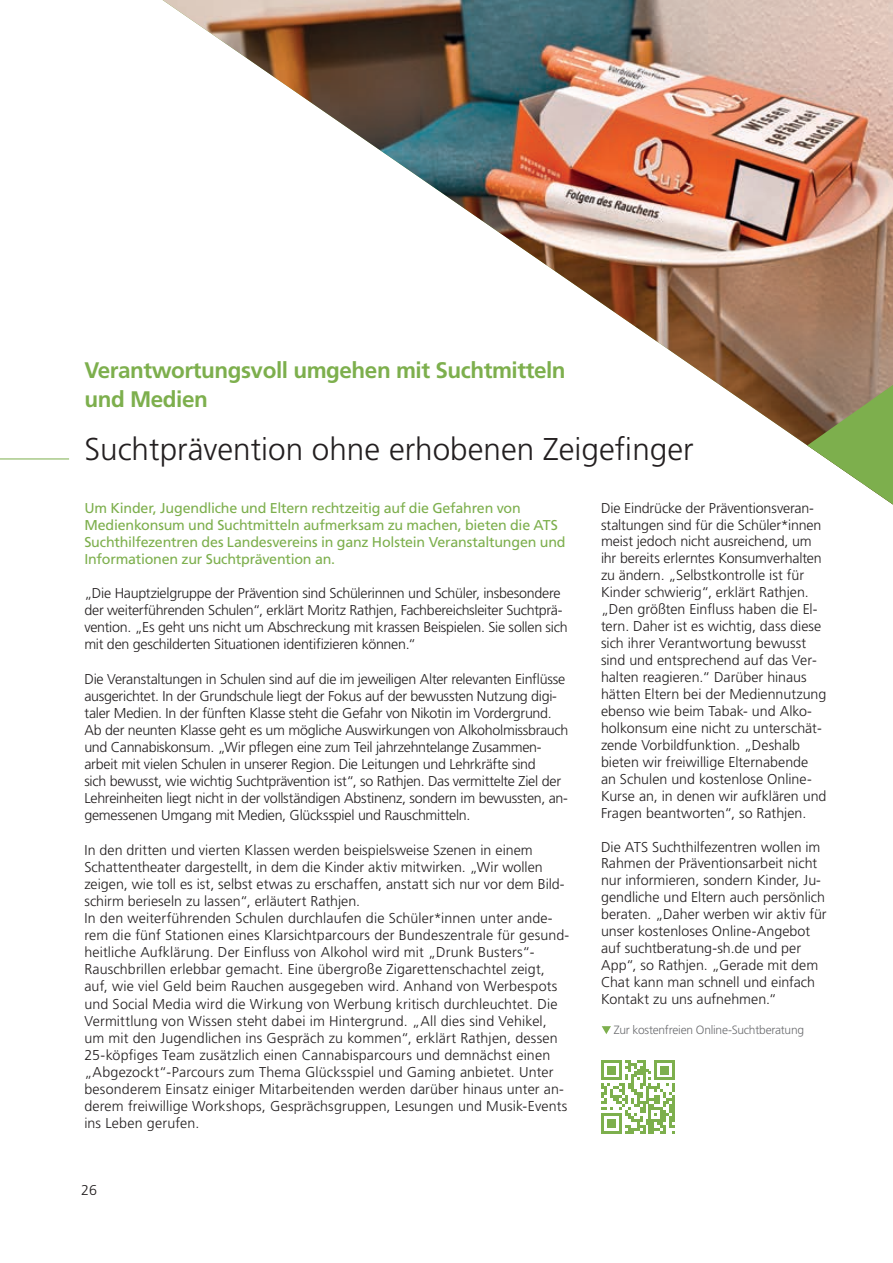
<style>
.page{position:relative;width:893px;height:1263px;background:#fff}
.page>*{position:absolute;margin:0;border:0;box-sizing:border-box;transform-origin:0 0}
.t1{font:300 31.5px "Frutiger LT Std";color:#231f20}
.t2{font:700 22.5px/28.5px "Frutiger LT Std";letter-spacing:-.02em;color:#7daf4d}
.t3{font:300 14.25px/17px "Frutiger LT Std";color:#231f20}
.t4{font:300 14.25px/17.1px "Frutiger LT Std";letter-spacing:-.02em;color:#231f20}
.t5{font:14.25px/17.1px "Frutiger LT Std";letter-spacing:-.015em;color:#7daf4d}
.t6{font:300 12px "Frutiger LT Std";letter-spacing:-.02em;color:#6c6d70}
</style>
<div class="page">
<svg style="left:602px;top:1026px;width:9px;height:8px"></svg>
<svg style="left:601px;top:1060px;width:74px;height:73px"></svg>
<img style="left:163px;top:0;width:730px;height:445px">
<hr style="left:0;top:459px;width:69px;height:1px;background:#7daf4d">
<svg style="left:807px;top:385px;width:86px;height:119px"></svg>
<h2 class="t2" style="left:84px;top:356px;width:483px">Verantwortungsvoll umgehen mit Suchtmitteln und Medien</h2>
<h1 class="t1" style="left:84px;top:431px;width:611px">Suchtprävention ohne erhobenen Zeigefinger</h1>
<p class="t5" style="left:84px;top:499px;width:483px">Um Kinder, Jugendliche und Eltern rechtzeitig auf die Gefahren von Medienkonsum und Suchtmitteln aufmerksam zu machen, bieten die ATS Suchthilfezentren des Landesvereins in ganz Holstein Veranstaltungen und Informationen zur Suchtprävention an.</p>
<p class="t4" style="left:84px;top:585px;width:485px">„Die Hauptzielgruppe der Prävention sind Schülerinnen und Schüler, insbesondere der weiterführenden Schulen“, erklärt Moritz Rathjen, Fachbereichsleiter Suchtprä&shy;vention. „Es geht uns nicht um Abschreckung mit krassen Beispielen. Sie sollen sich mit den geschilderten Situationen identifizieren können.“</p>
<p class="t4" style="left:84px;top:670px;width:486px">Die Veranstaltungen in Schulen sind auf die im jeweiligen Alter relevanten Einflüsse ausgerichtet. In der Grundschule liegt der Fokus auf der bewussten Nutzung digi&shy;taler Medien. In der fünften Klasse steht die Gefahr von Nikotin im Vordergrund.<br>Ab der neunten Klasse geht es um mögliche Auswirkungen von Alkoholmissbrauch und Cannabiskonsum. „Wir pflegen eine zum Teil jahrzehntelange Zusammen&shy;arbeit mit vielen Schulen in unserer Region. Die Leitungen und Lehrkräfte sind<br>sich bewusst, wie wichtig Suchtprävention ist“, so Rathjen. Das vermittelte Ziel der Lehreinheiten liegt nicht in der vollständigen Abstinenz, sondern im bewussten, an&shy;gemessenen Umgang mit Medien, Glücksspiel und Rauschmitteln.</p>
<p class="t3" style="left:84px;top:841px;width:486px">In den dritten und vierten Klassen werden beispielsweise Szenen in einem Schattentheater dargestellt, in dem die Kinder aktiv mitwirken. „Wir wollen zeigen, wie toll es ist, selbst etwas zu erschaffen, anstatt sich nur vor dem Bild&shy;schirm berieseln zu lassen“, erläutert Rathjen.<br>In den weiterführenden Schulen durchlaufen die Schüler*innen unter ande&shy;rem die fünf Stationen eines Klarsichtparcours der Bundeszentrale für gesund&shy;heitliche Aufklärung. Der Einfluss von Alkohol wird mit „Drunk Busters“- Rauschbrillen erlebbar gemacht. Eine übergroße Zigarettenschachtel zeigt, auf, wie viel Geld beim Rauchen ausgegeben wird. Anhand von Werbespots und Social Media wird die Wirkung von Werbung kritisch durchleuchtet. Die Vermittlung von Wissen steht dabei im Hintergrund. „All dies sind Vehikel, um mit den Jugendlichen ins Gespräch zu kommen“, erklärt Rathjen, dessen 25-köpfiges Team zusätzlich einen Cannabisparcours und demnächst einen „Abgezockt“-Parcours zum Thema Glücksspiel und Gaming anbietet. Unter besonderem Einsatz einiger Mitarbeitenden werden darüber hinaus unter an&shy;derem freiwillige Workshops, Gesprächsgruppen, Lesungen und Musik-Events ins Leben gerufen.</p>
<p class="t3" style="left:81px;top:1182px;width:17px">26</p>
<p class="t3" style="left:601px;top:499px;width:227px">Die Eindrücke der Präventionsveran&shy;staltungen sind für die Schüler*innen meist jedoch nicht ausreichend, um ihr bereits erlerntes Konsumverhalten zu ändern. „Selbstkontrolle ist für Kinder schwierig“, erklärt Rathjen. „Den größten Einfluss haben die El&shy;tern. Daher ist es wichtig, dass diese sich ihrer Verantwortung bewusst sind und entsprechend auf das Ver&shy;halten reagieren.“ Darüber hinaus hätten Eltern bei der Mediennutzung ebenso wie beim Tabak- und Alko&shy;holkonsum eine nicht zu unterschät&shy;zende Vorbildfunktion. „Deshalb bieten wir freiwillige Elternabende an Schulen und kostenlose Online-Kurse an, in denen wir aufklären und Fragen beantworten“, so Rathjen.</p>
<p class="t3" style="left:601px;top:838px;width:227px">Die ATS Suchthilfezentren wollen im Rahmen der Präventionsarbeit nicht nur informieren, sondern Kinder, Ju&shy;gendliche und Eltern auch persönlich beraten. „Daher werben wir aktiv für unser kostenloses Online-Angebot auf suchtberatung-sh.de und per App“, so Rathjen. „Gerade mit dem Chat kann man schnell und einfach Kontakt zu uns aufnehmen.“</p>
<p class="t6" style="left:614px;top:1023px;width:192px">Zur kostenfreien Online-Suchtberatung</p>
</div>
